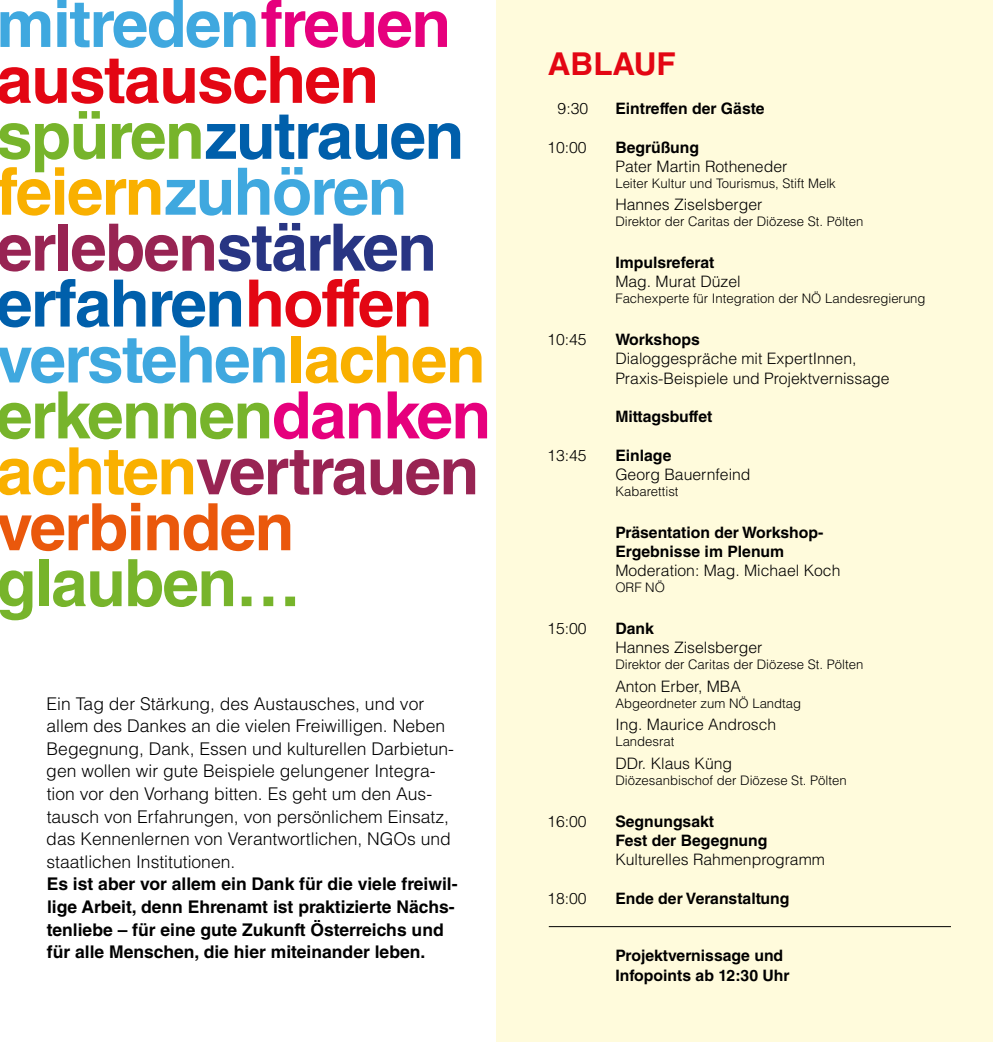
<style>
.page{position:relative;width:993px;height:1042px;background:#fff}
.page>*{position:absolute;margin:0;border:0;box-sizing:border-box;transform-origin:0 0}
.t1{font:700 65.45px/55.8px "Helvetica LT Std";letter-spacing:-.025em;color:#3fa8df}
.t2{font:700 65.45px "Helvetica LT Std";letter-spacing:-.025em;color:#77b42b}
.t3{font:700 31.5px "Helvetica LT Std";color:#e30613}
.t4{font:300 17.5px/22.6px "Helvetica LT Std";color:#000}
.t5{font:700 17.5px/22.6px "Helvetica LT Std";color:#000}
.t6{font:300 15.75px/19.2px "Helvetica LT Std";color:#000}
.t7{font:700 15.75px/19.2px "Helvetica LT Std";color:#000}
.t8{font:300 13.12px "Helvetica LT Std";color:#000}
.s1{color:#e6007d}
.s2{color:#e30613}
.s3{color:#77b42b}
.s4{color:#005fab}
.s5{color:#f9b000}
.s6{color:#982453}
.s7{color:#283583}
.s8{color:#ea580c}
</style>
<div class="page">
<div style="left:496px;top:0;width:496px;height:1042px;background:#fffbdc"></div>
<hr style="left:548px;top:926px;width:402px;height:1px;background:#000">
<h1 class="t1" style="left:-4px;top:-5px;width:496px">mitreden<span class="s1">freuen </span><span class="s2">austauschen </span><span class="s3">spüren</span><span class="s4">zutrauen </span><span class="s5">feiern</span>zuhören <span class="s6">erleben</span><span class="s7">stärken </span><span class="s4">erfahren</span><span class="s2">hoffen </span>verstehen<span class="s5">lachen </span><span class="s3">erkennen</span><span class="s1">danken </span><span class="s5">achten</span><span class="s6">vertrauen </span><span class="s8">verbinden</span></h1>
<h1 class="t2" style="left:-4px;top:543px;width:306px">glauben…</h1>
<p class="t4" style="left:46px;top:692px;width:409px">Ein Tag der Stärkung, des Austausches, und vor allem des Dankes an die vielen Freiwilligen. Neben Begegnung, Dank, Essen und kulturellen Darbietun&shy;gen wollen wir gute Beispiele gelungener Integra&shy;tion vor den Vorhang bitten. Es geht um den Aus&shy;tausch von Erfahrungen, von persönlichem Einsatz, das Kennenlernen von Verantwortlichen, NGOs und staatlichen Institutionen.</p>
<p class="t5" style="left:47px;top:872px;width:412px">Es ist aber vor allem ein Dank für die viele freiwil&shy;lige Arbeit, denn Ehrenamt ist praktizierte Nächs&shy;tenliebe – für eine gute Zukunft Österreichs und für alle Menschen, die hier miteinander leben.</p>
<h2 class="t3" style="left:547px;top:44px;width:129px">ABLAUF</h2>
<p class="t6" style="left:557px;top:99px;width:32px">9:30</p>
<p class="t7" style="left:615px;top:99px;width:151px">Eintreffen der Gäste</p>
<p class="t6" style="left:547px;top:137px;width:41px">10:00</p>
<p class="t7" style="left:615px;top:137px;width:85px">Begrüßung</p>
<p class="t6" style="left:615px;top:156px;width:173px">Pater Martin Rotheneder</p>
<p class="t8" style="left:615px;top:175px;width:222px">Leiter Kultur und Tourismus, Stift Melk</p>
<p class="t6" style="left:615px;top:195px;width:149px">Hannes Ziselsberger</p>
<p class="t8" style="left:615px;top:213px;width:249px">Direktor der Caritas der Diözese St. Pölten</p>
<p class="t7" style="left:615px;top:253px;width:100px">Impulsreferat</p>
<p class="t6" style="left:615px;top:272px;width:127px">Mag. Murat Düzel</p>
<p class="t8" style="left:615px;top:290px;width:312px">Fachexperte für Integration der NÖ Landesregierung</p>
<p class="t6" style="left:547px;top:330px;width:41px">10:45</p>
<p class="t7" style="left:615px;top:330px;width:86px">Workshops</p>
<p class="t6" style="left:615px;top:349px;width:275px">Dialoggespräche mit ExpertInnen,<br>Praxis-Beispiele und Projektvernissage</p>
<p class="t7" style="left:615px;top:407px;width:98px">Mittagsbuffet</p>
<p class="t6" style="left:547px;top:445px;width:41px">13:45</p>
<p class="t7" style="left:615px;top:445px;width:58px">Einlage</p>
<p class="t6" style="left:615px;top:464px;width:137px">Georg Bauernfeind</p>
<p class="t8" style="left:615px;top:483px;width:65px">Kabarettist</p>
<p class="t7" style="left:615px;top:522px;width:209px">Präsentation der Workshop-<br>Ergebnisse im Plenum</p>
<p class="t6" style="left:615px;top:561px;width:226px">Moderation: Mag. Michael Koch</p>
<p class="t8" style="left:615px;top:579px;width:51px">ORF NÖ</p>
<p class="t6" style="left:547px;top:618px;width:41px">15:00</p>
<p class="t7" style="left:615px;top:618px;width:40px">Dank</p>
<p class="t6" style="left:615px;top:638px;width:149px">Hannes Ziselsberger</p>
<p class="t8" style="left:615px;top:656px;width:249px">Direktor der Caritas der Diözese St. Pölten</p>
<p class="t6" style="left:615px;top:676px;width:127px">Anton Erber, MBA</p>
<p class="t8" style="left:615px;top:694px;width:187px">Abgeordneter zum NÖ Landtag</p>
<p class="t6" style="left:615px;top:715px;width:162px">Ing. Maurice Androsch</p>
<p class="t8" style="left:615px;top:733px;width:61px">Landesrat</p>
<p class="t6" style="left:615px;top:753px;width:118px">DDr. Klaus Küng</p>
<p class="t8" style="left:615px;top:771px;width:233px">Diözesanbischof der Diözese St. Pölten</p>
<p class="t6" style="left:547px;top:811px;width:41px">16:00</p>
<p class="t7" style="left:615px;top:811px;width:153px">Segnungsakt<br>Fest der Begegnung</p>
<p class="t6" style="left:615px;top:849px;width:211px">Kulturelles Rahmenprogramm</p>
<p class="t6" style="left:547px;top:888px;width:41px">18:00</p>
<p class="t7" style="left:615px;top:888px;width:176px">Ende der Veranstaltung</p>
<p class="t7" style="left:615px;top:946px;width:176px">Projektvernissage und<br>Infopoints ab 12:30 Uhr</p>
</div>
